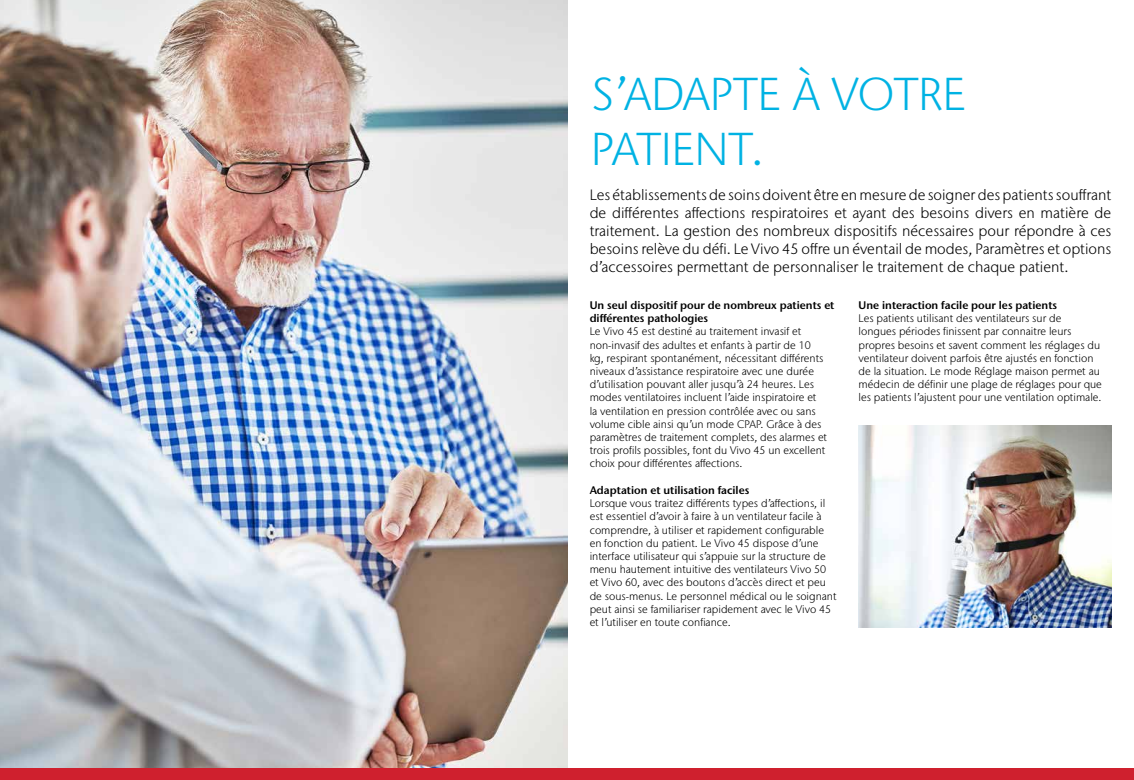
<style>
.page{position:relative;width:1134px;height:780px;background:#fff}
.page>*{position:absolute;margin:0;border:0;box-sizing:border-box;transform-origin:0 0}
.t1{font:300 46px/55.2px "Stone Sans IIITC Std";color:#00b2e3}
.t2{font:300 15px/18px "Stone Sans IIITC Std";color:#000;text-align:justify}
.t3{font:300 11px/13.2px "Stone Sans IIITC Std";color:#000}
.t4{font:600 11px/13.2px "Stone Sans IIITC Std";color:#000}
</style>
<div class="page">
<img style="left:0;top:0;width:568px;height:768px">
<img style="left:858px;top:425px;width:253px;height:203px">
<div style="left:556px;top:768px;width:578px;height:12px;background:#cf202e"></div>
<div style="left:0;top:768px;width:578px;height:12px;background:#cf202e"></div>
<h1 class="t1" style="left:591px;top:66px;width:376px">S’ADAPTE À VOTRE<br>PATIENT.</h1>
<p class="t2" style="left:590px;top:185px;width:523px">Les établissements de soins doivent être en mesure de soigner des patients souffrant de différentes affections respiratoires et ayant des besoins divers en matière de traitement. La gestion des nombreux dispositifs nécessaires pour répondre à ces besoins relève du défi. Le Vivo 45 offre un éventail de modes, Paramètres et options d’accessoires permettant de personnaliser le traitement de chaque patient.</p>
<p class="t4" style="left:590px;top:298px;width:246px">Un seul dispositif pour de nombreux patients et différentes pathologies</p>
<p class="t3" style="left:590px;top:325px;width:239px">Le Vivo 45 est destiné au traitement invasif et non-invasif des adultes et enfants à partir de 10 kg, respirant spontanément, nécessitant différents niveaux d’assistance respiratoire avec une durée d’utilisation pouvant aller jusqu’à 24 heures. Les modes ventilatoires incluent l’aide inspiratoire et<br>la ventilation en pression contrôlée avec ou sans volume cible ainsi qu’un mode CPAP. Grâce à des paramètres de traitement complets, des alarmes et trois profils possibles, font du Vivo 45 un excellent choix pour différentes affections.</p>
<p class="t4" style="left:590px;top:483px;width:161px">Adaptation et utilisation faciles</p>
<p class="t3" style="left:590px;top:496px;width:248px">Lorsque vous traitez différents types d’affections, il est essentiel d’avoir à faire à un ventilateur facile à comprendre, à utiliser et rapidement configurable en fonction du patient. Le Vivo 45 dispose d’une interface utilisateur qui s’appuie sur la structure de menu hautement intuitive des ventilateurs Vivo 50 et Vivo 60, avec des boutons d’accès direct et peu de sous-menus. Le personnel médical ou le soignant peut ainsi se familiariser rapidement avec le Vivo 45 et l’utiliser en toute confiance.</p>
<p class="t4" style="left:859px;top:298px;width:200px">Une interaction facile pour les patients</p>
<p class="t3" style="left:859px;top:312px;width:245px">Les patients utilisant des ventilateurs sur de<br>longues périodes finissent par connaitre leurs propres besoins et savent comment les réglages du ventilateur doivent parfois être ajustés en fonction de la situation. Le mode Réglage maison permet au médecin de définir une plage de réglages pour que les patients l’ajustent pour une ventilation optimale.</p>
</div>
